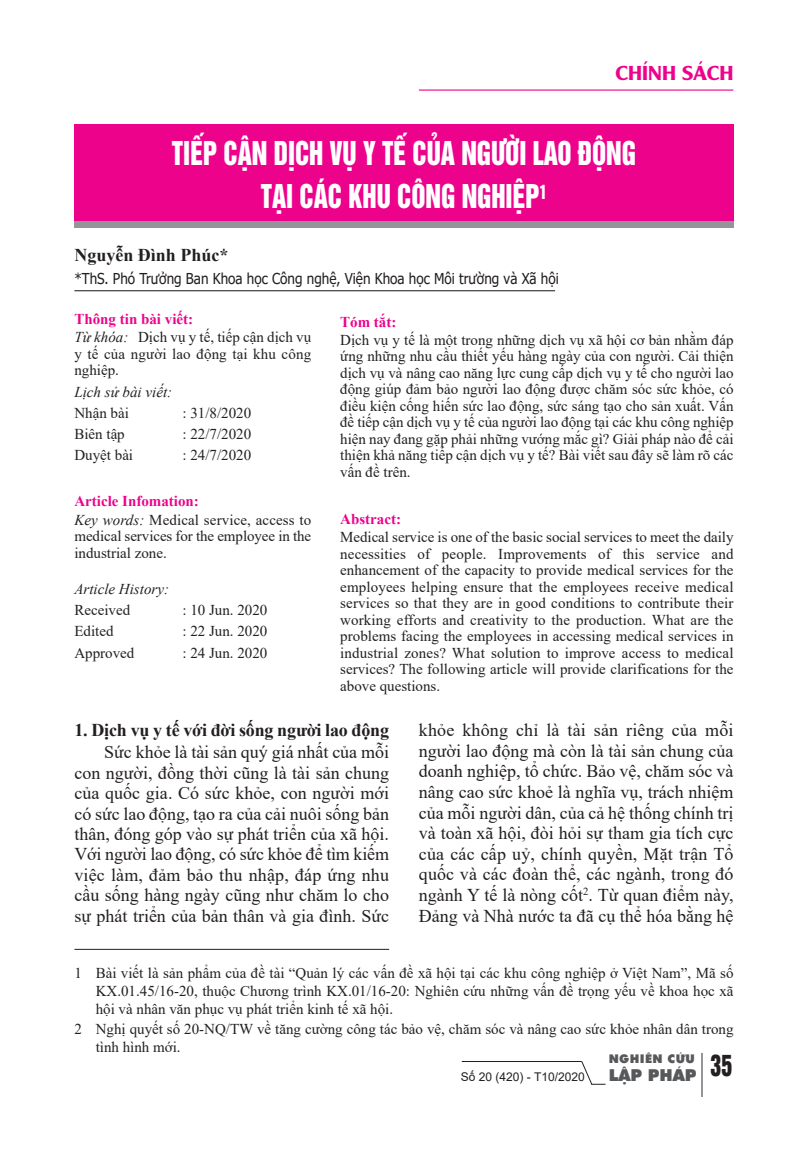
<style>
.page{position:relative;width:808px;height:1149px;background:#fff}
.page>*{position:absolute;margin:0;border:0;box-sizing:border-box;transform-origin:0 0}
.t1{font:30px/43.5px "UTM Helvet Ins";color:#fff;text-align:center;scale:.85 1}
.t2{font:27px "Vn Helvet Ins H Medium";color:#231f20;scale:.8 1}
.t3{font:19.5px "UTM Alexander";color:#ed028c;scale:1.1 1}
.t4{font:18px/20.5px "Times New Roman";color:#231f20;text-align:justify}
.t5{font:700 18px "Times New Roman";letter-spacing:-.01em;color:#231f20}
.t6{font:16.5px "UTM Futura Extra";color:#57585a}
.t7{font:15px/16.5px "Times New Roman";color:#231f20}
.t8{font:15px "Tahoma";color:#231f20;scale:.9 1}
.t9{font:italic 15px "Times New Roman";color:#231f20}
.t10{font:700 15px "Times New Roman";color:#ed028c}
.t11{font:12px "Arial";color:#231f20}
.t12{font:12px "UTM Futura Extra";letter-spacing:.035em;color:#57585a}
.s1{font-weight:700;color:#ed028c}
.s2{font-style:italic}
</style>
<div class="page">
<hr style="left:701px;top:1052px;width:2px;height:44px;background:#939598">
<svg style="left:581px;top:1061px;width:24px;height:24px"></svg>
<hr style="left:462px;top:1060px;width:120px;height:1px;background:#231f20">
<hr style="left:419px;top:89px;width:314px;height:2px;background:#ed028c">
<hr style="left:74px;top:948px;width:315px;height:1px;background:#231f20">
<div style="left:74px;top:124px;width:659px;height:97px;background:#ed028c"></div>
<div style="left:74px;top:221px;width:659px;height:6px;background:#939598"></div>
<hr style="left:74px;top:290px;width:481px;height:1px;background:#231f20">
<h3 class="t3" style="left:616px;top:57px;width:109px">CHÍNH SÁCH</h3>
<h1 class="t1" style="left:172px;top:129px;width:547px">TIẾP CẬN DỊCH VỤ Y TẾ CỦA NGƯỜI LAO ĐỘNG<br>TẠI CÁC KHU CÔNG NGHIỆP<sup>1</sup></h1>
<p class="t5" style="left:74px;top:245px;width:156px">Nguyễn Đình Phúc*</p>
<p class="t8" style="left:74px;top:268px;width:540px">*ThS. Phó Trưởng Ban Khoa học Công nghệ, Viện Khoa học Môi trường và Xã hội</p>
<p class="t7" style="left:74px;top:310px;width:238px;line-height:18.1px"><span class="s1">Thông tin bài viết:<br></span><span class="s2">Từ khóa:</span> Dịch vụ y tế, tiếp cận dịch vụ</p>
<p class="t7" style="left:74px;top:345px;width:238px">y tế của người lao động tại khu công nghiệp.</p>
<p class="t9" style="left:74px;top:383px;width:99px">Lịch sử bài viết:</p>
<p class="t7" style="left:74px;top:404px;width:56px">Nhận bài</p>
<p class="t7" style="left:182px;top:404px;width:70px">: 31/8/2020</p>
<p class="t7" style="left:74px;top:425px;width:52px">Biên tập</p>
<p class="t7" style="left:182px;top:425px;width:70px">: 22/7/2020</p>
<p class="t7" style="left:74px;top:447px;width:60px">Duyệt bài</p>
<p class="t7" style="left:182px;top:447px;width:70px">: 24/7/2020</p>
<p class="t7" style="left:74px;top:492px;width:238px;line-height:18.1px"><span class="s1">Article Infomation:<br></span><span class="s2">Key words:</span> Medical service, access to</p>
<p class="t7" style="left:74px;top:527px;width:238px">medical services for the employee in the industrial zone.</p>
<p class="t9" style="left:74px;top:580px;width:96px">Article History:</p>
<p class="t7" style="left:74px;top:601px;width:57px">Received</p>
<p class="t7" style="left:182px;top:601px;width:87px">: 10 Jun. 2020</p>
<p class="t7" style="left:74px;top:623px;width:41px">Edited</p>
<p class="t7" style="left:182px;top:623px;width:87px">: 22 Jun. 2020</p>
<p class="t7" style="left:74px;top:644px;width:61px">Approved</p>
<p class="t7" style="left:182px;top:644px;width:87px">: 24 Jun. 2020</p>
<p class="t10" style="left:340px;top:313px;width:58px">Tóm tắt:</p>
<p class="t7" style="left:340px;top:331px;width:395px;text-align:justify">Dịch vụ y tế là một trong những dịch vụ xã hội cơ bản nhằm đáp ứng những nhu cầu thiết yếu hàng ngày của con người. Cải thiện dịch vụ và nâng cao năng lực cung cấp dịch vụ y tế cho người lao động giúp đảm bảo người lao động được chăm sóc sức khỏe, có điều kiện cống hiến sức lao động, sức sáng tạo cho sản xuất. Vấn đề tiếp cận dịch vụ y tế của người lao động tại các khu công nghiệp hiện nay đang gặp phải những vướng mắc gì? Giải pháp nào để cải thiện khả năng tiếp cận dịch vụ y tế? Bài viết sau đây sẽ làm rõ các vấn đề trên.</p>
<p class="t10" style="left:340px;top:510px;width:62px">Abstract:</p>
<p class="t7" style="left:340px;top:528px;width:395px;text-align:justify">Medical service is one of the basic social services to meet the daily necessities of people. Improvements of this service and enhancement of the capacity to provide medical services for the employees helping ensure that the employees receive medical services so that they are in good conditions to contribute their working efforts and creativity to the production. What are the problems facing the employees in accessing medical services in industrial zones? What solution to improve access to medical services? The following article will provide clarifications for the above questions.</p>
<p class="t5" style="left:74px;top:719px;width:316px">1. Dịch vụ y tế với đời sống người lao động</p>
<p class="t4" style="left:74px;top:741px;width:316px;text-indent:30px">Sức khỏe là tài sản quý giá nhất của mỗi con người, đồng thời cũng là tài sản chung của quốc gia. Có sức khỏe, con người mới có sức lao động, tạo ra của cải nuôi sống bản thân, đóng góp vào sự phát triển của xã hội.<br>Với người lao động, có sức khỏe để tìm kiếm việc làm, đảm bảo thu nhập, đáp ứng nhu cầu sống hàng ngày cũng như chăm lo cho sự phát triển của bản thân và gia đình. Sức</p>
<p class="t4" style="left:419px;top:719px;width:316px">khỏe không chỉ là tài sản riêng của mỗi người lao động mà còn là tài sản chung của doanh nghiệp, tổ chức. Bảo vệ, chăm sóc và nâng cao sức khoẻ là nghĩa vụ, trách nhiệm của mỗi người dân, của cả hệ thống chính trị và toàn xã hội, đòi hỏi sự tham gia tích cực của các cấp uỷ, chính quyền, Mặt trận Tổ quốc và các đoàn thể, các ngành, trong đó ngành Y tế là nòng cốt<sup>2</sup>. Từ quan điểm này, Đảng và Nhà nước ta đã cụ thể hóa bằng hệ</p>
<p class="t7" style="left:96px;top:963px;width:639px;line-height:18px;text-align:justify;text-indent:-21px">1 Bài viết là sản phẩm của đề tài “Quản lý các vấn đề xã hội tại các khu công nghiệp ở Việt Nam”, Mã số KX.01.45/16-20, thuộc Chương trình KX.01/16-20: Nghiên cứu những vấn đề trọng yếu về khoa học xã hội và nhân văn phục vụ phát triển kinh tế xã hội.</p>
<p class="t7" style="left:96px;top:1019px;width:639px;line-height:18px;text-indent:-21px">2 Nghị quyết số 20-NQ/TW về tăng cường công tác bảo vệ, chăm sóc và nâng cao sức khỏe nhân dân trong tình hình mới.</p>
<p class="t12" style="left:609px;top:1050px;width:88px">NGHIÊN CỨU</p>
<p class="t6" style="left:609px;top:1063px;width:89px">LẬP PHÁP</p>
<h2 class="t2" style="left:711px;top:1053px;width:29px">35</h2>
<p class="t11" style="left:461px;top:1069px;width:125px">Số 20 (420) - T10/2020</p>
</div>
